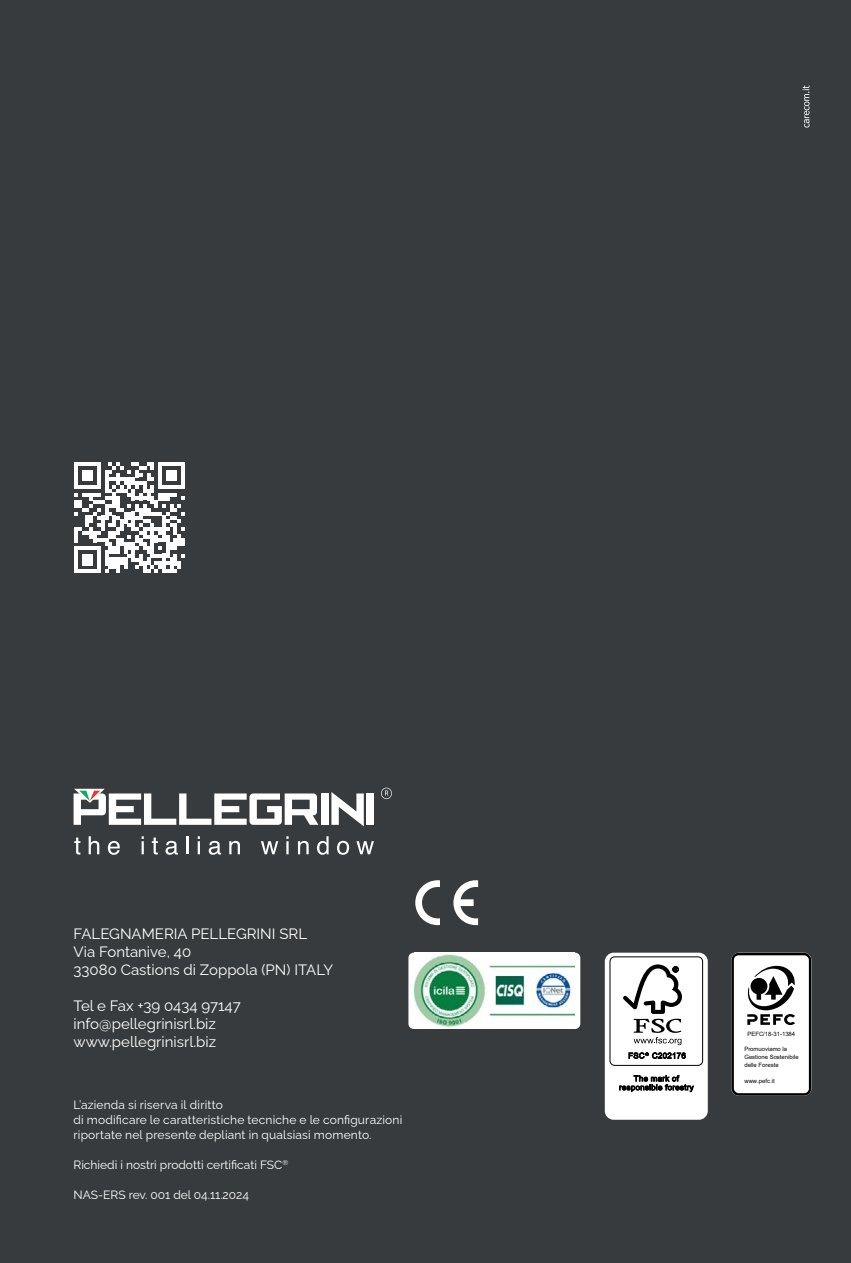
<style>
.page{position:relative;width:851px;height:1263px;background:#fff}
.page>*{position:absolute;margin:0;border:0;box-sizing:border-box;transform-origin:0 0}
.t1{font:15px/18px "Raleway";color:#fff}
.t2{font:12px/15px "Raleway";letter-spacing:.01em;color:#fff}
.t3{font:5.85px/8.2px "Arial";color:#000}
</style>
<div class="page">
<div style="left:0;top:0;width:850px;height:1263px;background:#383b3d"></div>
<svg style="left:74px;top:837px;width:6px;height:17px"></svg>
<svg style="left:89px;top:836px;width:10px;height:18px"></svg>
<svg style="left:108px;top:841px;width:12px;height:14px"></svg>
<svg style="left:141px;top:836px;width:3px;height:18px"></svg>
<svg style="left:152px;top:837px;width:6px;height:17px"></svg>
<svg style="left:165px;top:841px;width:13px;height:14px"></svg>
<svg style="left:186px;top:836px;width:2px;height:18px"></svg>
<svg style="left:198px;top:836px;width:2px;height:18px"></svg>
<svg style="left:209px;top:841px;width:12px;height:14px"></svg>
<svg style="left:229px;top:841px;width:11px;height:13px"></svg>
<svg style="left:261px;top:841px;width:17px;height:13px"></svg>
<svg style="left:286px;top:836px;width:2px;height:18px"></svg>
<svg style="left:298px;top:841px;width:10px;height:13px"></svg>
<svg style="left:317px;top:836px;width:11px;height:19px"></svg>
<svg style="left:337px;top:841px;width:12px;height:14px"></svg>
<svg style="left:356px;top:841px;width:18px;height:13px"></svg>
<div style="left:321px;top:793px;width:7px;height:32px;background:#fff"></div>
<svg style="left:331px;top:792px;width:33px;height:34px"></svg>
<div style="left:366px;top:793px;width:8px;height:32px;background:#fff"></div>
<svg style="left:74px;top:789px;width:244px;height:36px"></svg>
<svg style="left:381px;top:788px;width:11px;height:11px"></svg>
<svg style="left:74px;top:462px;width:111px;height:111px"></svg>
<div style="left:408px;top:953px;width:172px;height:76px;background:#fff;border-radius:5px"></div>
<img style="left:414px;top:954px;width:160px;height:73px">
<svg style="left:415px;top:880px;width:25px;height:45px"></svg>
<svg style="left:453px;top:880px;width:25px;height:45px"></svg>
<svg style="left:802px;top:86px;width:7px;height:42px"></svg>
<div style="left:604px;top:953px;width:103px;height:167px;background:#fff;border-radius:9px"></div>
<div style="left:609px;top:956px;width:94px;height:110px;border:1px solid #000;border-radius:5px"></div>
<svg style="left:623px;top:964px;width:59px;height:81px"></svg>
<svg style="left:628px;top:1052px;width:57px;height:7px"></svg>
<svg style="left:619px;top:1075px;width:74px;height:17px"></svg>
<svg style="left:731px;top:953px;width:80px;height:143px;background:#cdcdcd"></svg>
<p class="t1" style="left:74px;top:923px;width:261px">FALEGNAMERIA PELLEGRINI SRL<br>Via Fontanive, 40<br>33080 Castions di Zoppola (PN) ITALY</p>
<p class="t1" style="left:74px;top:995px;width:169px">Tel e Fax +39 0434 97147 info@pellegrinisrl.biz www.pellegrinisrl.biz</p>
<p class="t2" style="left:74px;top:1096px;width:330px">L’azienda si riserva il diritto<br>di modificare le caratteristiche tecniche e le configurazioni riportate nel presente depliant in qualsiasi momento.</p>
<p class="t2" style="left:74px;top:1156px;width:216px">Richiedi i nostri prodotti certificati FSC<sup>®</sup></p>
<p class="t2" style="left:74px;top:1186px;width:177px">NAS-ERS rev. 001 del 04.11.2024</p>
<p class="t3" style="left:747px;top:1029px;width:49px">PEFC/18-31-1384</p>
<p class="t3" style="left:744px;top:1045px;width:56px">Promuoviamo la<br>Gestione Sostenibile delle Foreste</p>
<p class="t3" style="left:744px;top:1076px;width:32px">www.pefc.it</p>
</div>
